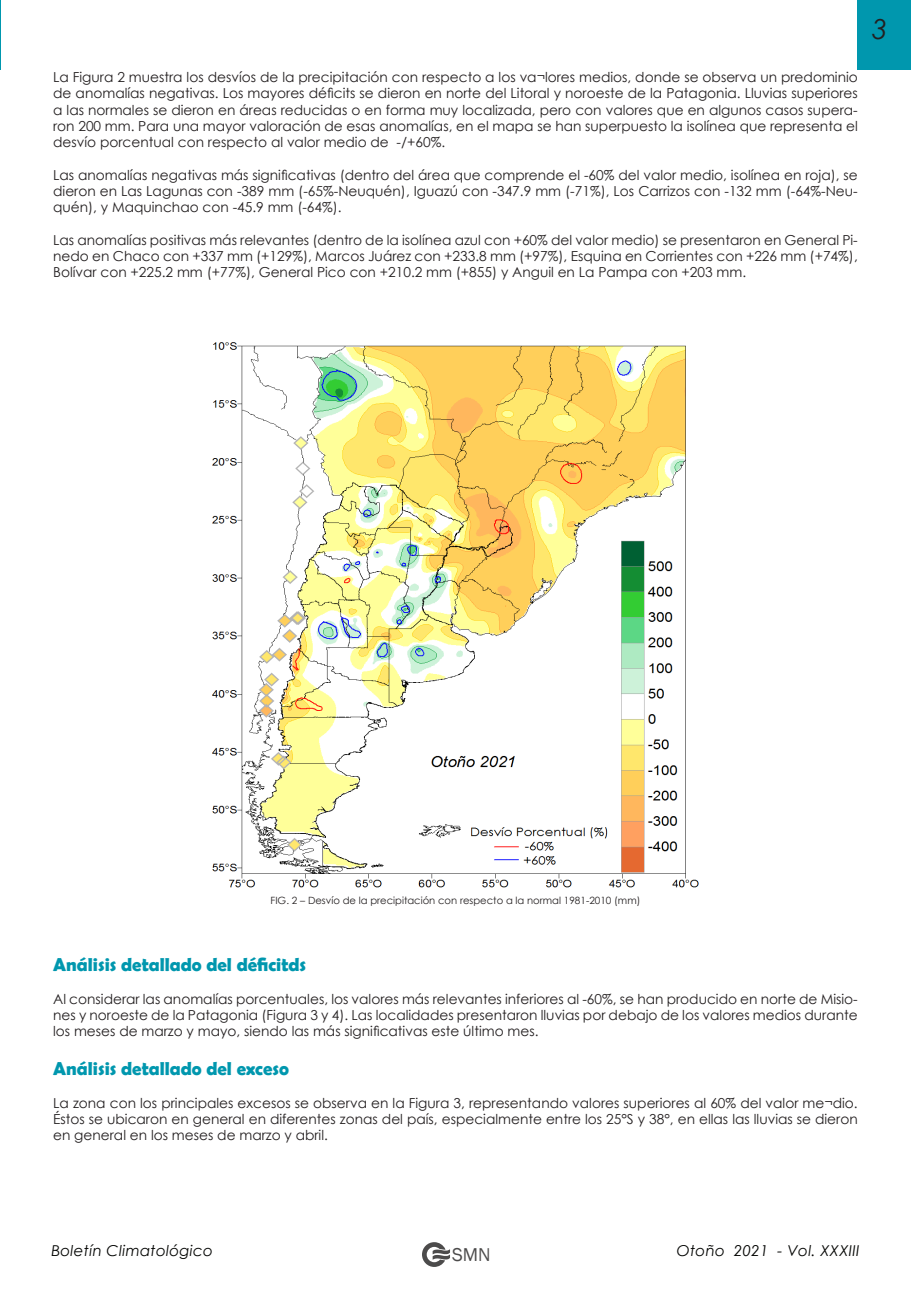
<style>
.page{position:relative;width:911px;height:1290px;background:#fff}
.page>*{position:absolute;margin:0;border:0;box-sizing:border-box;transform-origin:0 0}
.t1{font:italic 27.5px "Century Gothic";color:#231f20}
.t2{font:19.12px "Franklin Gothic";color:#4c4b4b}
.t3{font:700 18.75px "Berlin Sans FB Demi";color:#0097ae}
.t4{font:italic 15px "Century Gothic";letter-spacing:.02em;color:#040503}
.t5{font:13.75px/16.2px "Century Gothic";color:#231f20;text-align:justify}
.t6{font:10px "Century Gothic";color:#231f20}
</style>
<div class="page">
<hr style="left:0;top:0;width:1px;height:70px;background:#0097ae">
<div style="left:857px;top:0;width:54px;height:70px;background:#0097ae"></div>
<svg style="left:422px;top:1242px;width:28px;height:25px"></svg>
<img style="left:213px;top:342px;width:485px;height:546px">
<p class="t5" style="left:53px;top:69px;width:806px">La Figura 2 muestra los desvíos de la precipitación con respecto a los va¬lores medios, donde se observa un predominio de anomalías negativas. Los mayores déficits se dieron en norte del Litoral y noroeste de la Patagonia. Lluvias superiores a las normales se dieron en áreas reducidas o en forma muy localizada, pero con valores que en algunos casos supera&shy;ron 200 mm. Para una mayor valoración de esas anomalías, en el mapa se han superpuesto la isolínea que representa el desvío porcentual con respecto al valor medio de -/+60%.</p>
<p class="t5" style="left:53px;top:166px;width:806px">Las anomalías negativas más significativas (dentro del área que comprende el -60% del valor medio, isolínea en roja), se dieron en Las Lagunas con -389 mm (-65%-Neuquén), Iguazú con -347.9 mm (-71%), Los Carrizos con -132 mm (-64%-Neu&shy;quén), y Maquinchao con -45.9 mm (-64%).</p>
<p class="t5" style="left:53px;top:231px;width:806px">Las anomalías positivas más relevantes (dentro de la isolínea azul con +60% del valor medio) se presentaron en General Pi&shy;nedo en Chaco con +337 mm (+129%), Marcos Juárez con +233.8 mm (+97%), Esquina en Corrientes con +226 mm (+74%), Bolívar con +225.2 mm (+77%), General Pico con +210.2 mm (+855) y Anguil en La Pampa con +203 mm.</p>
<h1 class="t1" style="left:872px;top:10px;width:17px">3</h1>
<p class="t6" style="left:270px;top:893px;width:371px">FIG. 2 – Desvío de la precipitación con respecto a la normal 1981-2010 (mm)</p>
<p class="t3" style="left:53px;top:954px;width:254px">Análisis detallado del déficitds</p>
<p class="t5" style="left:53px;top:990px;width:806px">Al considerar las anomalías porcentuales, los valores más relevantes inferiores al -60%, se han producido en norte de Misio&shy;nes y noroeste de la Patagonia (Figura 3 y 4). Las localidades presentaron lluvias por debajo de los valores medios durante los meses de marzo y mayo, siendo las más significativas este último mes.</p>
<p class="t3" style="left:53px;top:1058px;width:237px">Análisis detallado del exceso</p>
<p class="t5" style="left:53px;top:1094px;width:806px">La zona con los principales excesos se observa en la Figura 3, representando valores superiores al 60% del valor me¬dio.<br>Éstos se ubicaron en general en diferentes zonas del país, especialmente entre los 25°S y 38°, en ellas las lluvias se dieron en general en los meses de marzo y abril.</p>
<p class="t4" style="left:52px;top:1240px;width:163px">Boletín Climatológico</p>
<p class="t4" style="left:677px;top:1240px;width:184px">Otoño 2021 - Vol. XXXIII</p>
<h2 class="t2" style="left:452px;top:1242px;width:40px">SMN</h2>
</div>
